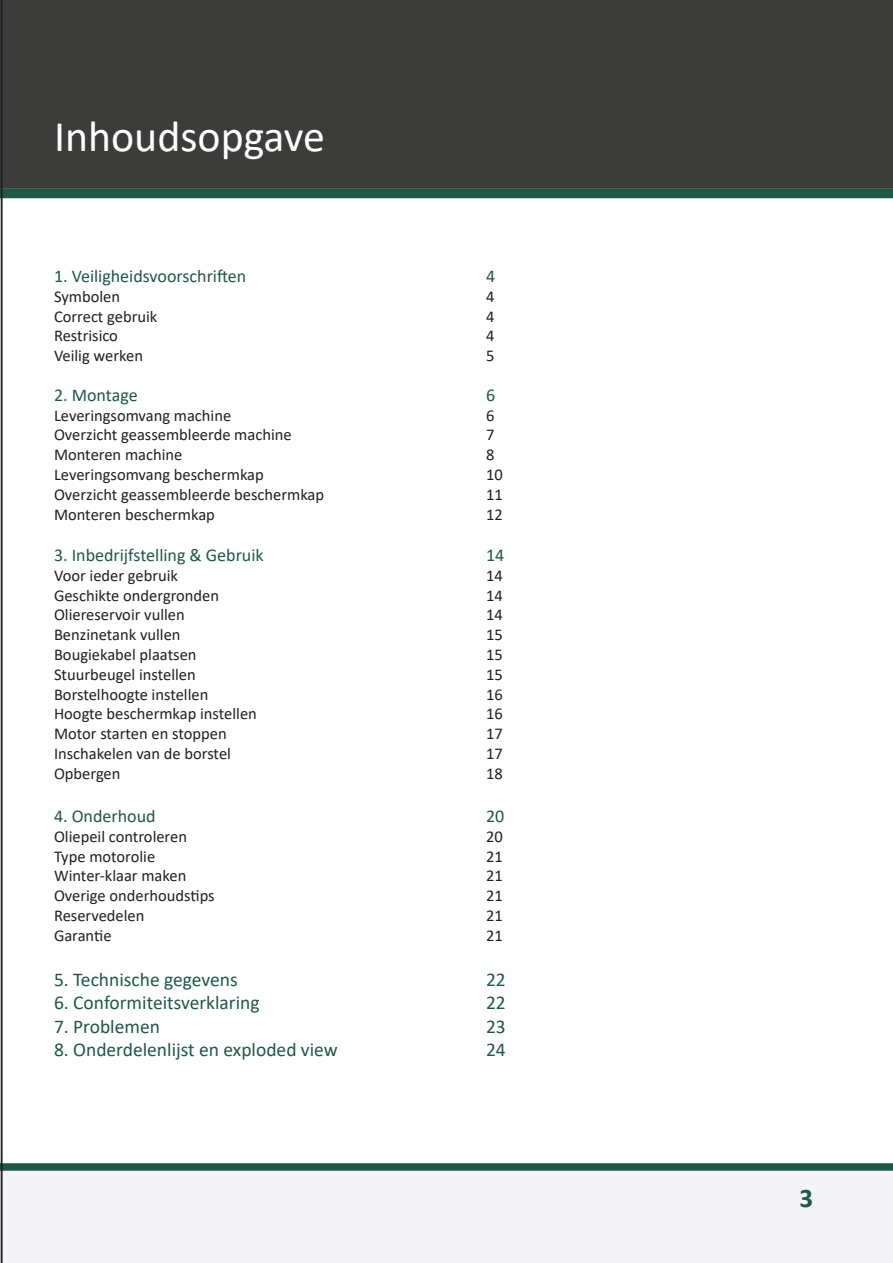
<style>
.page{position:relative;width:893px;height:1263px;background:#fff}
.page>*{position:absolute;margin:0;border:0;box-sizing:border-box;transform-origin:0 0}
.t1{font:43.95px "Calibri";color:#fff}
.t2{font:700 27px "Calibri";color:#1e5945}
.t3{font:19.5px "Calibri";color:#1e5945}
.t4{font:18px "Calibri";color:#1e5945}
.t5{font:16.5px "Calibri";color:#231f20}
</style>
<div class="page">
<svg style="left:0;top:1163px;width:893px;height:100px;fill:#f4f3f8"></svg>
<div style="left:0;top:0;width:893px;height:189px;background:#3c3c3b"></div>
<div style="left:0;top:189px;width:893px;height:9px;background:#1e5945"></div>
<hr style="left:1px;top:0;width:1px;height:1263px;background:#231f20">
<p class="t1" style="left:54px;top:106px;width:273px">Inhoudsopgave</p>
<p class="t4" style="left:54px;top:263px;width:194px">1. Veiligheidsvoorschriften</p>
<p class="t4" style="left:486px;top:263px;width:11px">4</p>
<p class="t5" style="left:54px;top:285px;width:68px">Symbolen</p>
<p class="t5" style="left:486px;top:285px;width:10px">4</p>
<p class="t5" style="left:54px;top:305px;width:105px">Correct gebruik</p>
<p class="t5" style="left:486px;top:305px;width:10px">4</p>
<p class="t5" style="left:54px;top:324px;width:65px">Restrisico</p>
<p class="t5" style="left:486px;top:324px;width:10px">4</p>
<p class="t5" style="left:54px;top:344px;width:91px">Veilig werken</p>
<p class="t5" style="left:486px;top:344px;width:10px">5</p>
<p class="t4" style="left:54px;top:382px;width:85px">2. Montage</p>
<p class="t4" style="left:486px;top:382px;width:11px">6</p>
<p class="t5" style="left:54px;top:404px;width:179px">Leveringsomvang machine</p>
<p class="t5" style="left:486px;top:404px;width:10px">6</p>
<p class="t5" style="left:54px;top:423px;width:239px">Overzicht geassembleerde machine</p>
<p class="t5" style="left:486px;top:423px;width:10px">7</p>
<p class="t5" style="left:54px;top:443px;width:130px">Monteren machine</p>
<p class="t5" style="left:486px;top:443px;width:10px">8</p>
<p class="t5" style="left:54px;top:463px;width:211px">Leveringsomvang beschermkap</p>
<p class="t5" style="left:486px;top:463px;width:18px">10</p>
<p class="t5" style="left:54px;top:483px;width:272px">Overzicht geassembleerde beschermkap</p>
<p class="t5" style="left:486px;top:483px;width:18px">11</p>
<p class="t5" style="left:54px;top:503px;width:162px">Monteren beschermkap</p>
<p class="t5" style="left:486px;top:503px;width:18px">12</p>
<p class="t4" style="left:54px;top:542px;width:211px">3. Inbedrijfstelling &amp; Gebruik</p>
<p class="t4" style="left:486px;top:542px;width:20px">14</p>
<p class="t5" style="left:54px;top:564px;width:126px">Voor ieder gebruik</p>
<p class="t5" style="left:486px;top:564px;width:18px">14</p>
<p class="t5" style="left:54px;top:584px;width:167px">Geschikte ondergronden</p>
<p class="t5" style="left:486px;top:584px;width:18px">14</p>
<p class="t5" style="left:54px;top:603px;width:132px">Oliereservoir vullen</p>
<p class="t5" style="left:486px;top:603px;width:18px">14</p>
<p class="t5" style="left:54px;top:623px;width:128px">Benzinetank vullen</p>
<p class="t5" style="left:486px;top:623px;width:18px">15</p>
<p class="t5" style="left:54px;top:643px;width:144px">Bougiekabel plaatsen</p>
<p class="t5" style="left:486px;top:643px;width:18px">15</p>
<p class="t5" style="left:54px;top:663px;width:143px">Stuurbeugel instellen</p>
<p class="t5" style="left:486px;top:663px;width:18px">15</p>
<p class="t5" style="left:54px;top:683px;width:156px">Borstelhoogte instellen</p>
<p class="t5" style="left:486px;top:683px;width:18px">16</p>
<p class="t5" style="left:54px;top:702px;width:204px">Hoogte beschermkap instellen</p>
<p class="t5" style="left:486px;top:702px;width:18px">16</p>
<p class="t5" style="left:54px;top:722px;width:174px">Motor starten en stoppen</p>
<p class="t5" style="left:486px;top:722px;width:18px">17</p>
<p class="t5" style="left:54px;top:742px;width:178px">Inschakelen van de borstel</p>
<p class="t5" style="left:486px;top:742px;width:18px">17</p>
<p class="t5" style="left:54px;top:762px;width:68px">Opbergen</p>
<p class="t5" style="left:486px;top:762px;width:18px">18</p>
<p class="t4" style="left:54px;top:803px;width:103px">4. Onderhoud</p>
<p class="t4" style="left:486px;top:803px;width:20px">20</p>
<p class="t5" style="left:54px;top:825px;width:135px">Oliepeil controleren</p>
<p class="t5" style="left:486px;top:825px;width:18px">20</p>
<p class="t5" style="left:54px;top:845px;width:103px">Type motorolie</p>
<p class="t5" style="left:486px;top:845px;width:18px">21</p>
<p class="t5" style="left:54px;top:864px;width:134px">Winter-klaar maken</p>
<p class="t5" style="left:486px;top:864px;width:18px">21</p>
<p class="t5" style="left:54px;top:884px;width:162px">Overige onderhoudstips</p>
<p class="t5" style="left:486px;top:884px;width:18px">21</p>
<p class="t5" style="left:54px;top:904px;width:92px">Reservedelen</p>
<p class="t5" style="left:486px;top:904px;width:18px">21</p>
<p class="t5" style="left:54px;top:924px;width:59px">Garantie</p>
<p class="t5" style="left:486px;top:924px;width:18px">21</p>
<p class="t3" style="left:54px;top:966px;width:185px">5. Technische gegevens</p>
<p class="t3" style="left:486px;top:966px;width:21px">22</p>
<p class="t3" style="left:54px;top:989px;width:207px">6. Conformiteitsverklaring</p>
<p class="t3" style="left:486px;top:989px;width:21px">22</p>
<p class="t3" style="left:54px;top:1012px;width:107px">7. Problemen</p>
<p class="t3" style="left:486px;top:1012px;width:21px">23</p>
<p class="t3" style="left:54px;top:1036px;width:285px">8. Onderdelenlijst en exploded view</p>
<p class="t3" style="left:486px;top:1036px;width:21px">24</p>
<h2 class="t2" style="left:799px;top:1179px;width:15px">3</h2>
</div>
